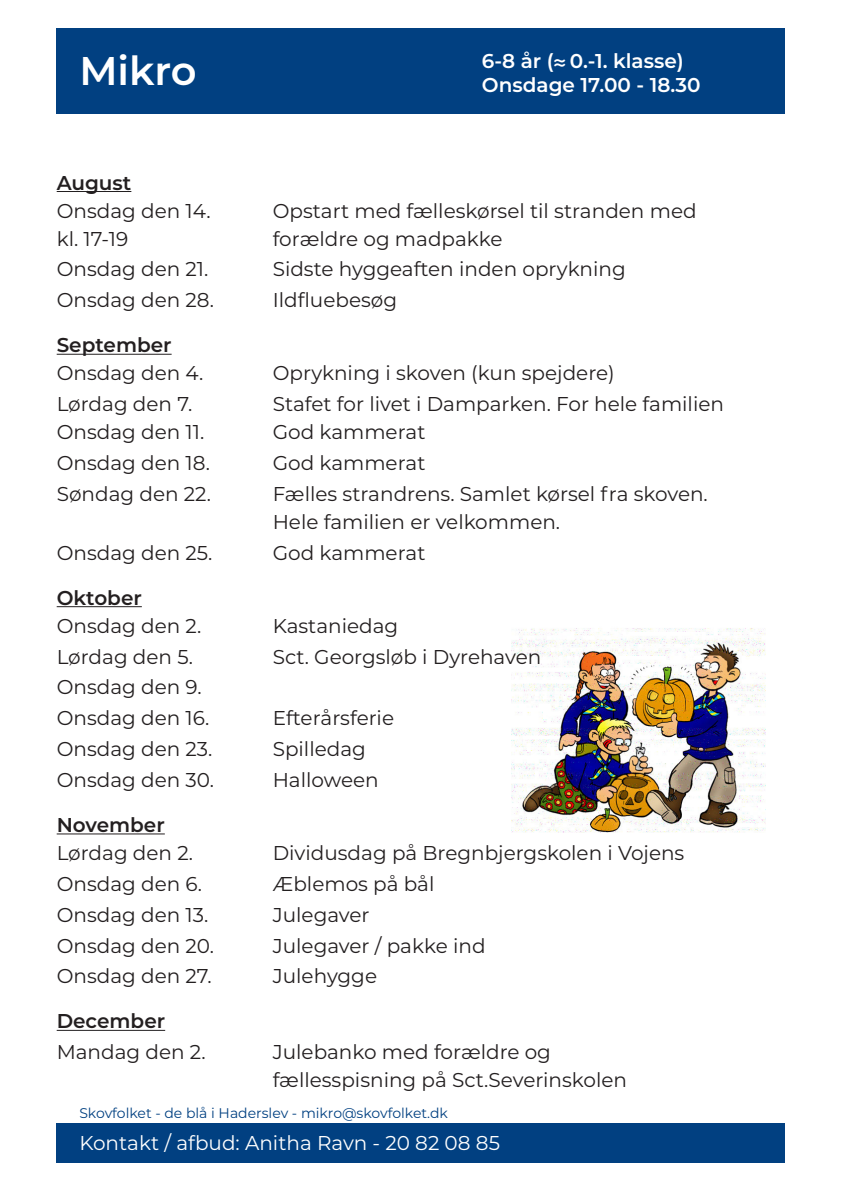
<style>
.page{position:relative;width:842px;height:1191px;background:#fff}
.page>*{position:absolute;margin:0;border:0;box-sizing:border-box;transform-origin:0 0}
.t1{font:600 40px "Montserrat";letter-spacing:-.005em;color:#fff}
.t2{font:20px/28px "Montserrat";color:#231f20}
.t3{font:600 20px/24px "Montserrat";color:#fff}
.t4{font:20px "Montserrat";color:#fff}
.t5{font:600 20px "Montserrat";color:#231f20}
.t6{font:14px "Montserrat";color:#014081}
.s1{font-family:"Myriad Pro";font-weight:700}
.s2{font-weight:600}
</style>
<div class="page">
<div style="left:57px;top:1123px;width:728px;height:39px;background:#014081"></div>
<div style="left:57px;top:28px;width:728px;height:85px;background:#014081"></div>
<img style="left:512px;top:628px;width:254px;height:204px">
<hr style="left:57px;top:191px;width:74px;height:1px;background:#231f20">
<hr style="left:57px;top:354px;width:115px;height:1px;background:#231f20">
<hr style="left:57px;top:606px;width:85px;height:1px;background:#231f20">
<hr style="left:57px;top:833px;width:108px;height:1px;background:#231f20">
<hr style="left:57px;top:1029px;width:108px;height:1px;background:#231f20">
<p class="t1" style="left:79px;top:42px;width:119px">Mikro</p>
<p class="t3" style="left:482px;top:48px;width:220px">6-8 år (<span class="s1">≈</span> 0.-1. klasse)<br>Onsdage 17.00 - 18.30</p>
<p class="t2" style="left:57px;top:168px;width:155px"><span class="s2">August<br></span>Onsdag den 14.</p>
<p class="t2" style="left:273px;top:196px;width:425px">Opstart med fælleskørsel til stranden med</p>
<p class="t2" style="left:57px;top:224px;width:73px">kl. 17-19</p>
<p class="t2" style="left:273px;top:224px;width:231px">forældre og madpakke</p>
<p class="t2" style="left:57px;top:254px;width:153px">Onsdag den 21.</p>
<p class="t2" style="left:273px;top:254px;width:355px">Sidste hyggeaften inden oprykning</p>
<p class="t2" style="left:57px;top:285px;width:159px">Onsdag den 28.</p>
<p class="t2" style="left:273px;top:285px;width:126px">Ildfluebesøg</p>
<p class="t2" style="left:57px;top:330px;width:148px"><span class="s2">September<br></span>Onsdag den 4.</p>
<p class="t2" style="left:273px;top:358px;width:344px">Oprykning i skoven (kun spejdere)</p>
<p class="t2" style="left:57px;top:389px;width:137px">Lørdag den 7.</p>
<p class="t2" style="left:273px;top:389px;width:453px">Stafet for livet i Damparken. For hele familien</p>
<p class="t2" style="left:57px;top:417px;width:149px">Onsdag den 11.</p>
<p class="t2" style="left:273px;top:417px;width:154px">God kammerat</p>
<p class="t2" style="left:57px;top:448px;width:155px">Onsdag den 18.</p>
<p class="t2" style="left:273px;top:448px;width:154px">God kammerat</p>
<p class="t2" style="left:57px;top:479px;width:156px">Søndag den 22.</p>
<p class="t2" style="left:273px;top:479px;width:437px">Fælles strandrens. Samlet kørsel fra skoven.<br>Hele familien er velkommen.</p>
<p class="t2" style="left:57px;top:538px;width:157px">Onsdag den 25.</p>
<p class="t2" style="left:273px;top:538px;width:154px">God kammerat</p>
<p class="t2" style="left:57px;top:583px;width:146px"><span class="s2">Oktober<br></span>Onsdag den 2.</p>
<p class="t2" style="left:273px;top:611px;width:127px">Kastaniedag</p>
<p class="t2" style="left:57px;top:641px;width:138px">Lørdag den 5.</p>
<p class="t2" style="left:273px;top:641px;width:270px">Sct. Georgsløb i Dyrehaven</p>
<p class="t2" style="left:57px;top:672px;width:147px">Onsdag den 9.</p>
<p class="t2" style="left:57px;top:703px;width:154px">Onsdag den 16.</p>
<p class="t2" style="left:273px;top:703px;width:123px">Efterårsferie</p>
<p class="t2" style="left:57px;top:734px;width:157px">Onsdag den 23.</p>
<p class="t2" style="left:273px;top:734px;width:95px">Spilledag</p>
<p class="t2" style="left:57px;top:765px;width:159px">Onsdag den 30.</p>
<p class="t2" style="left:273px;top:765px;width:108px">Halloween</p>
<p class="t2" style="left:57px;top:810px;width:138px"><span class="s2">November<br></span>Lørdag den 2.</p>
<p class="t2" style="left:273px;top:838px;width:413px">Dividusdag på Bregnbjergskolen i Vojens</p>
<p class="t2" style="left:57px;top:869px;width:147px">Onsdag den 6.</p>
<p class="t2" style="left:273px;top:869px;width:163px">Æblemos på bål</p>
<p class="t2" style="left:57px;top:900px;width:153px">Onsdag den 13.</p>
<p class="t2" style="left:273px;top:900px;width:98px">Julegaver</p>
<p class="t2" style="left:57px;top:930px;width:159px">Onsdag den 20.</p>
<p class="t2" style="left:273px;top:930px;width:214px">Julegaver / pakke ind</p>
<p class="t2" style="left:57px;top:961px;width:157px">Onsdag den 27.</p>
<p class="t2" style="left:273px;top:961px;width:106px">Julehygge</p>
<p class="t5" style="left:57px;top:1007px;width:110px">December</p>
<p class="t2" style="left:57px;top:1037px;width:151px">Mandag den 2.</p>
<p class="t2" style="left:273px;top:1037px;width:356px">Julebanko med forældre og fællesspisning på Sct.Severinskolen</p>
<p class="t6" style="left:79px;top:1103px;width:370px">Skovfolket - de blå i Haderslev - mikro@skovfolket.dk</p>
<p class="t4" style="left:79px;top:1128px;width:422px">Kontakt / afbud: Anitha Ravn - 20 82 08 85</p>
</div>
